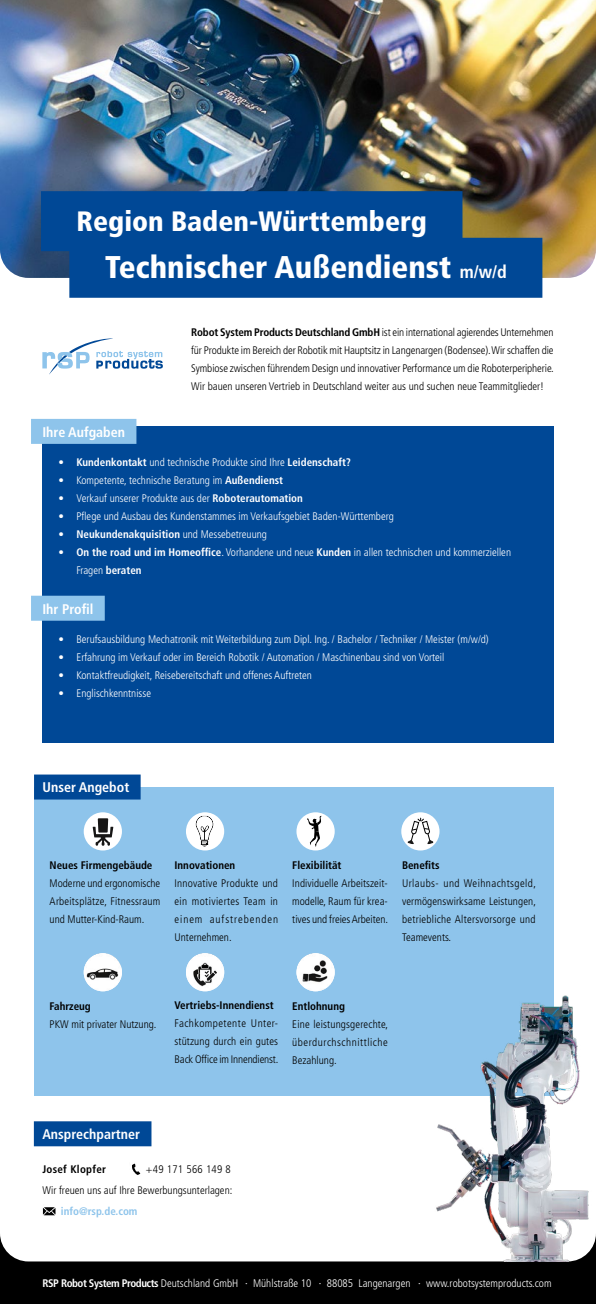
<style>
.page{position:relative;width:596px;height:1304px;background:#fff}
.page>*{position:absolute;margin:0;border:0;box-sizing:border-box;transform-origin:0 0}
.t1{font:900 condensed 31.4px "Frutiger";color:#fff}
.t2{font:900 condensed 28px "Frutiger";color:#fff}
.t3{font:700 condensed 14px "Frutiger LT Std";color:#fff}
.t4{font:300 condensed 11px/18px "Frutiger LT Std";color:#000;text-align:justify}
.t5{font:300 condensed 11px/18px "Frutiger LT Std";color:#fff}
.t6{font:700 condensed 11px "Frutiger LT Std";color:#000}
.t7{font:700 condensed 11px "Frutiger LT Std";color:#fff}
.t8{font:700 condensed 11px "Frutiger LT Std";color:#8ec4eb}
.t9{font:700 condensed 11px "Frutiger LT Std";letter-spacing:.025em;color:#000}
.s1{font-family:"Frutiger LT Std";font-weight:700;font-size:18px}
.s2{font-weight:700}
.s3{font-weight:300}
</style>
<div class="page">
<div style="left:0;top:1234px;width:595px;height:70px;background:#000"></div>
<div style="left:0;top:0;width:595px;height:1261px;background:#fff;border-radius:28px"></div>
<div style="left:34px;top:787px;width:519px;height:308px;background:#8ec4eb"></div>
<img style="left:0;top:0;width:595px;height:278px">
<svg style="left:132px;top:1163px;width:9px;height:12px"></svg>
<svg style="left:43px;top:1207px;width:13px;height:9px"></svg>
<div style="left:42px;top:426px;width:511px;height:317px;background:#004896"></div>
<div style="left:31px;top:419px;width:105px;height:25px;background:#8ec4eb"></div>
<div style="left:31px;top:596px;width:74px;height:25px;background:#8ec4eb"></div>
<svg style="left:42px;top:338px;width:121px;height:37px"></svg>
<div style="left:41px;top:191px;width:421px;height:60px;background:#004896"></div>
<div style="left:69px;top:238px;width:473px;height:60px;background:#004896"></div>
<div style="left:34px;top:1121px;width:117px;height:25px;background:#004896"></div>
<div style="left:84px;top:812px;width:38px;height:38px;background:#fff;border-radius:50%"></div>
<svg style="left:93px;top:818px;width:20px;height:28px"></svg>
<img style="left:84px;top:953px;width:38px;height:38px;border-radius:19px">
<div style="left:186px;top:812px;width:38px;height:38px;background:#fff;border-radius:50%"></div>
<img style="left:190px;top:816px;width:30px;height:31px">
<img style="left:186px;top:953px;width:38px;height:38px;border-radius:18px">
<div style="left:296px;top:812px;width:38px;height:38px;background:#fff;border-radius:50%"></div>
<svg style="left:307px;top:816px;width:14px;height:31px"></svg>
<img style="left:296px;top:953px;width:38px;height:38px;border-radius:19px">
<div style="left:401px;top:812px;width:38px;height:38px;background:#fff;border-radius:50%"></div>
<svg style="left:407px;top:818px;width:26px;height:26px"></svg>
<div style="left:34px;top:775px;width:106px;height:25px;background:#004896"></div>
<img style="left:399px;top:991px;width:196px;height:270px">
<h2 class="t2" style="left:77px;top:205px;width:351px">Region Baden-Württemberg</h2>
<h1 class="t1" style="left:105px;top:248px;width:403px">Technischer Außendienst <span class="s1">m/w/d</span></h1>
<p class="t4" style="left:191px;top:323px;width:364px"><span class="s2">Robot System Products Deutschland GmbH</span> ist ein international agierendes Unternehmen für Produkte im Bereich der Robotik mit Hauptsitz in Langenargen (Bodensee). Wir schaffen die Symbiose zwischen führendem Design und innovativer Performance um die Roboterperipherie.<br>Wir bauen unseren Vertrieb in Deutschland weiter aus und suchen neue Teammitglieder!</p>
<p class="t3" style="left:42px;top:424px;width:84px">Ihre Aufgaben</p>
<p class="t5" style="left:58px;top:453px;width:294px"><span class="s2">• Kundenkontakt</span> und technische Produkte sind Ihre <span class="s2">Leidenschaft?</span></p>
<p class="t5" style="left:58px;top:471px;width:226px">• Kompetente, technische Beratung im <span class="s2">Außendienst</span></p>
<p class="t5" style="left:58px;top:489px;width:246px">• Verkauf unserer Produkte aus der <span class="s2">Roboterautomation</span></p>
<p class="t5" style="left:58px;top:507px;width:337px">• Pflege und Ausbau des Kundenstammes im Verkaufsgebiet Baden-Württemberg</p>
<p class="t7" style="left:58px;top:528px;width:210px">• Neukundenakquisition <span class="s3">und Messebetreuung</span></p>
<p class="t5" style="left:76px;top:543px;width:436px;text-indent:-18px"><span class="s2">• On the road und im Homeoffice</span>. Vorhandene und neue <span class="s2">Kunden</span> in allen technischen und kommerziellen<br>Fragen <span class="s2">beraten</span></p>
<p class="t3" style="left:42px;top:600px;width:52px">Ihr Profil</p>
<p class="t5" style="left:58px;top:630px;width:431px">• Berufsausbildung Mechatronik mit Weiterbildung zum Dipl. Ing. / Bachelor / Techniker / Meister (m/w/d)</p>
<p class="t5" style="left:58px;top:648px;width:387px">• Erfahrung im Verkauf oder im Bereich Robotik / Automation / Maschinenbau sind von Vorteil</p>
<p class="t5" style="left:58px;top:666px;width:255px">• Kontaktfreudigkeit, Reisebereitschaft und offenes Auftreten</p>
<p class="t5" style="left:58px;top:684px;width:94px">• Englischkenntnisse</p>
<p class="t3" style="left:43px;top:779px;width:88px">Unser Angebot</p>
<p class="t6" style="left:50px;top:859px;width:104px">Neues Firmengebäude</p>
<p class="t4" style="left:50px;top:875px;width:112px">Moderne und ergonomische Arbeitsplätze, Fitnessraum und Mutter-Kind-Raum.</p>
<p class="t6" style="left:174px;top:858px;width:62px">Innovationen</p>
<p class="t4" style="left:174px;top:874px;width:105px">Innovative Produkte und ein motiviertes Team in einem aufstrebenden Unternehmen.</p>
<p class="t6" style="left:292px;top:859px;width:51px">Flexibilität</p>
<p class="t4" style="left:292px;top:875px;width:97px">Individuelle Arbeitszeit&shy;modelle, Raum für krea&shy;tives und freies Arbeiten.</p>
<p class="t6" style="left:402px;top:858px;width:39px">Benefits</p>
<p class="t4" style="left:402px;top:874px;width:135px">Urlaubs- und Weihnachtsgeld, vermögenswirksame Leistungen, betriebliche Altersvorsorge und Teamevents.</p>
<p class="t6" style="left:50px;top:1000px;width:43px">Fahrzeug</p>
<p class="t4" style="left:50px;top:1015px;width:108px">PKW mit privater Nutzung.</p>
<p class="t6" style="left:174px;top:999px;width:101px">Vertriebs-Innendienst</p>
<p class="t4" style="left:174px;top:1015px;width:105px;text-align:left">Fachkompetente Unter&shy;stützung durch ein gutes<br>Back Office im Innendienst.</p>
<p class="t6" style="left:292px;top:1000px;width:54px">Entlohnung</p>
<p class="t4" style="left:292px;top:1015px;width:97px">Eine leistungsgerechte, überdurchschnittliche Bezahlung.</p>
<p class="t3" style="left:42px;top:1126px;width:99px">Ansprechpartner</p>
<p class="t9" style="left:43px;top:1163px;width:65px">Josef Klopfer</p>
<p class="t4" style="left:43px;top:1159px;width:191px;line-height:20.8px;text-align:right">+49 171 566 149 8<br>Wir freuen uns auf Ihre Bewerbungsunterlagen:</p>
<p class="t8" style="left:61px;top:1204px;width:78px">info@rsp.de.com</p>
<p class="t5" style="left:43px;top:1274px;width:510px"><span class="s2">RSP Robot System Products</span> Deutschland GmbH ∙ Mühlstraße 10 ∙ 88085 Langenargen ∙ www.robotsystemproducts.com</p>
</div>
